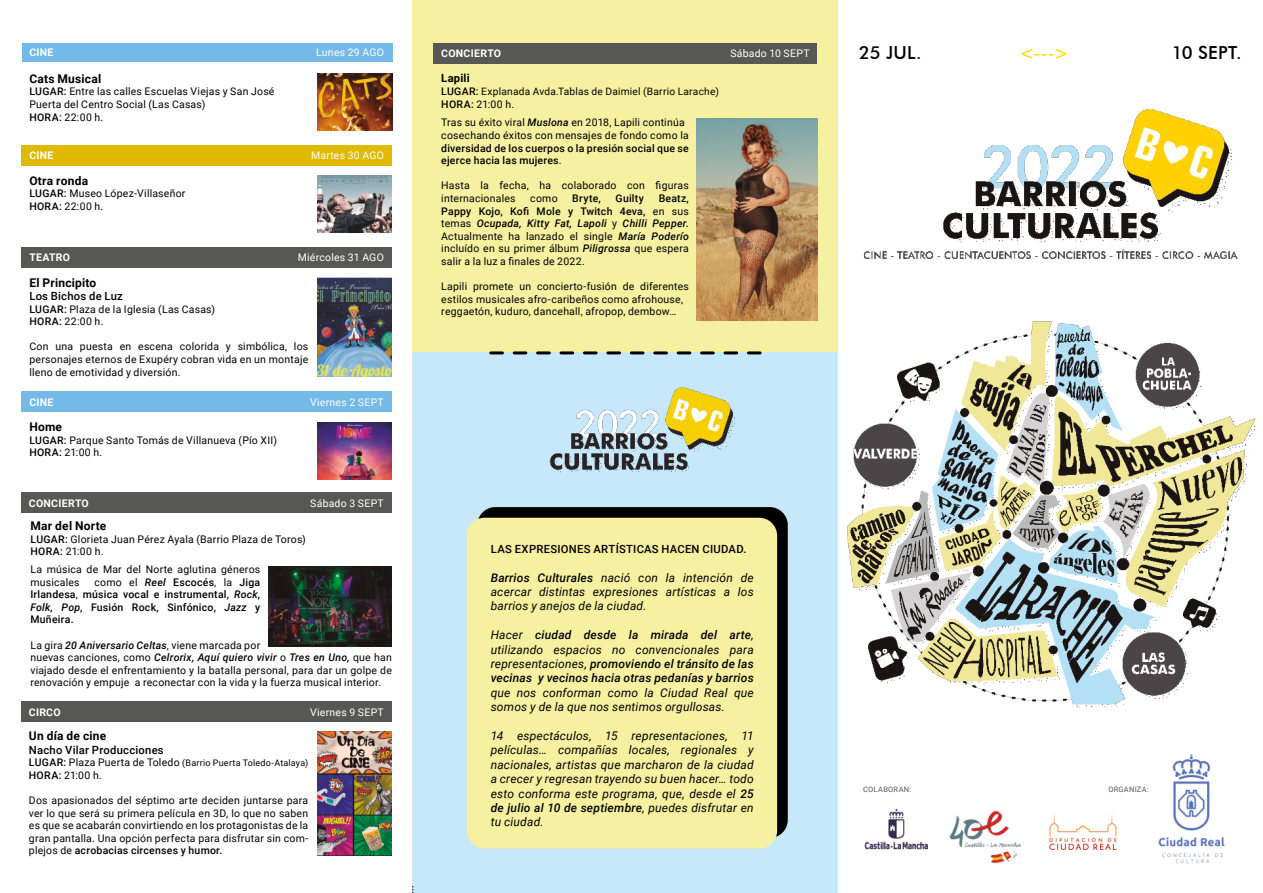
<style>
.page{position:relative;width:1263px;height:893px;background:#fff}
.page>*{position:absolute;margin:0;border:0;box-sizing:border-box;transform-origin:0 0}
.t1{font:500 18px "Futura BT";letter-spacing:.015em;color:#000}
.t2{font:500 18px "Futura BT";color:#ffdd0e}
.t3{font:italic 12px/14.4px "Roboto";letter-spacing:.015em;color:#000;text-align:justify}
.t4{font:italic 500 12px/14.4px "Roboto";letter-spacing:.015em;color:#000;text-align:justify}
.t5{font:700 12px "Roboto";letter-spacing:.015em;color:#000}
.t6{font:500 11.25px "Roboto";letter-spacing:.02em;color:#000}
.t7{font:700 11.25px "Roboto";letter-spacing:.015em;color:#000}
.t8{font:10.5px/12.6px "Roboto";letter-spacing:.02em;color:#000}
.t9{font:500 10.5px/12.6px "Roboto";letter-spacing:.02em;color:#000;text-align:justify}
.t10{font:10.5px "Roboto";letter-spacing:.02em;color:#fff}
.t11{font:700 10.5px "Roboto";letter-spacing:.025em;color:#fff}
.t12{font:10.2px "Roboto";letter-spacing:.02em;color:#000}
.t13{font:9px "Roboto";letter-spacing:.025em;color:#000}
.t14{font:7.5px "Roboto";letter-spacing:.03em;color:#575756}
.s1{font-weight:500}
.s2{font-weight:400}
.s3{font-style:italic}
.s4{font-weight:500;font-style:italic}
.s5{font-weight:500;font-size:10.5px}
.s6{font-size:10.5px}
</style>
<div class="page">
<div style="left:413px;top:0;width:425px;height:353px;background:#f6f1a0"></div>
<div style="left:413px;top:353px;width:425px;height:540px;background:#c7e7fb"></div>
<div style="left:477px;top:507px;width:311px;height:331px;background:#000;border-radius:18px"></div>
<div style="left:467px;top:518px;width:310px;height:330px;background:#f6f1a0;border-radius:18px"></div>
<div style="left:21px;top:145px;width:371px;height:20px;background:#dfba00"></div>
<img style="left:317px;top:176px;width:75px;height:57px">
<div style="left:21px;top:247px;width:371px;height:20px;background:#575756"></div>
<img style="left:317px;top:278px;width:75px;height:98px">
<div style="left:21px;top:392px;width:371px;height:20px;background:#73bae8"></div>
<img style="left:317px;top:422px;width:75px;height:57px">
<div style="left:21px;top:493px;width:371px;height:20px;background:#575756"></div>
<img style="left:269px;top:566px;width:123px;height:81px">
<div style="left:21px;top:702px;width:371px;height:20px;background:#575756"></div>
<img style="left:317px;top:731px;width:75px;height:124px">
<img style="left:847px;top:321px;width:409px;height:387px">
<img style="left:863px;top:108px;width:375px;height:151px">
<img style="left:1049px;top:815px;width:67px;height:34px">
<img style="left:864px;top:808px;width:64px;height:42px">
<img style="left:949px;top:810px;width:73px;height:54px">
<img style="left:1158px;top:755px;width:67px;height:109px">
<div style="left:434px;top:43px;width:383px;height:20px;background:#575756"></div>
<img style="left:696px;top:118px;width:121px;height:202px">
<div style="left:22px;top:43px;width:370px;height:19px;background:#73bae8"></div>
<img style="left:317px;top:74px;width:75px;height:57px">
<img style="left:549px;top:387px;width:186px;height:86px">
<svg style="left:491px;top:351px;width:269px;height:3px"></svg>
<p class="t11" style="left:29px;top:45px;width:26px">CINE</p>
<p class="t10" style="left:316px;top:45px;width:69px">Lunes 29 AGO</p>
<p class="t5" style="left:29px;top:70px;width:73px">Cats Musical</p>
<p class="t8" style="left:29px;top:85px;width:247px"><span class="s1">LUGAR:</span> Entre las calles Escuelas Viejas y San José<br>Puerta del Centro Social (Las Casas)<br><span class="s1">HORA:</span> 22:00 h.</p>
<p class="t11" style="left:29px;top:148px;width:26px">CINE</p>
<p class="t10" style="left:311px;top:148px;width:74px">Martes 30 AGO</p>
<p class="t5" style="left:29px;top:172px;width:60px">Otra ronda</p>
<p class="t8" style="left:29px;top:187px;width:158px"><span class="s1">LUGAR:</span> Museo López-Villaseñor<br><span class="s1">HORA:</span> 22:00 h.</p>
<p class="t11" style="left:29px;top:250px;width:42px">TEATRO</p>
<p class="t10" style="left:298px;top:250px;width:88px">Miércoles 31 AGO</p>
<p class="t5" style="left:29px;top:274px;width:68px">El Principito</p>
<p class="t6" style="left:29px;top:288px;width:95px">Los Bichos de Luz</p>
<p class="t8" style="left:29px;top:302px;width:187px"><span class="s1">LUGAR:</span> Plaza de la Iglesia (Las Casas)<br><span class="s1">HORA:</span> 22:00 h.</p>
<p class="t8" style="left:29px;top:340px;width:280px;text-align:justify">Con una puesta en escena colorida y simbólica, los personajes eternos de Exupéry cobran vida en un montaje lleno de emotividad y diversión.</p>
<p class="t11" style="left:29px;top:394px;width:26px">CINE</p>
<p class="t10" style="left:310px;top:394px;width:75px">Viernes 2 SEPT</p>
<p class="t5" style="left:29px;top:418px;width:34px">Home</p>
<p class="t8" style="left:29px;top:433px;width:249px"><span class="s1">LUGAR:</span> Parque Santo Tomás de Villanueva (Pío XII)<br><span class="s1">HORA:</span> 21:00 h.</p>
<p class="t11" style="left:29px;top:496px;width:61px">CONCIERTO</p>
<p class="t10" style="left:310px;top:496px;width:75px">Sábado 3 SEPT</p>
<p class="t5" style="left:31px;top:517px;width:77px">Mar del Norte</p>
<p class="t8" style="left:31px;top:532px;width:277px"><span class="s1">LUGAR:</span> Glorieta Juan Pérez Ayala (Barrio Plaza de Toros)<br><span class="s1">HORA:</span> 21:00 h.</p>
<p class="t8" style="left:30px;top:563px;width:231px">La música de Mar del Norte aglutina géneros musicales</p>
<p class="t9" style="left:30px;top:575px;width:231px;text-indent:64px"><span class="s2">como el</span> <span class="s3">Reel</span> Escocés<span class="s2">, la</span> Jiga Irlandesa<span class="s2">,</span> música vocal e instrumental, <span class="s3">Rock</span>, <span class="s3">Folk, Pop</span>, Fusión Rock, Sinfónico, <span class="s3">Jazz</span> y Muñeira.</p>
<p class="t8" style="left:30px;top:638px;width:363px">La gira <span class="s4">20 Aniversario Celtas</span>, viene marcada por<br>nuevas canciones, como <span class="s4">Celrorix, Aquí quiero vivir</span> o <span class="s4">Tres en Uno,</span> que han viajado desde el enfrentamiento y la batalla personal, para dar un golpe de renovación y empuje a reconectar con la vida y la fuerza musical interior.</p>
<p class="t11" style="left:29px;top:704px;width:33px">CIRCO</p>
<p class="t10" style="left:310px;top:704px;width:75px">Viernes 9 SEPT</p>
<p class="t5" style="left:29px;top:727px;width:79px">Un día de cine</p>
<p class="t6" style="left:29px;top:742px;width:136px">Nacho Vilar Producciones</p>
<p class="t13" style="left:29px;top:757px;width:281px"><span class="s5">LUGAR:</span> <span class="s6">Plaza Puerta de Toledo</span> (Barrio Puerta Toledo-Atalaya)</p>
<p class="t8" style="left:29px;top:768px;width:74px"><span class="s1">HORA:</span> 21:00 h.</p>
<p class="t8" style="left:29px;top:793px;width:281px;text-align:justify">Dos apasionados del séptimo arte deciden juntarse para ver lo que será su primera película en 3D, lo que no saben es que se acabarán convirtiendo en los protagonistas de la gran pantalla. Una opción perfecta para disfrutar sin com&shy;plejos de <span class="s1">acrobacias circenses y humor.</span></p>
<p class="t11" style="left:441px;top:46px;width:61px">CONCIERTO</p>
<p class="t10" style="left:730px;top:46px;width:81px">Sábado 10 SEPT</p>
<p class="t7" style="left:441px;top:71px;width:30px">Lapili</p>
<p class="t12" style="left:441px;top:84px;width:279px"><span class="s5">LUGAR:</span> Explanada Avda.Tablas de Daimiel (Barrio Larache)</p>
<p class="t8" style="left:441px;top:97px;width:74px"><span class="s1">HORA:</span> 21:00 h.</p>
<p class="t8" style="left:441px;top:116px;width:249px">Tras su éxito viral <span class="s4">Muslona</span> en 2018, Lapili continúa cosechando éxitos con mensajes de fondo como la</p>
<p class="t9" style="left:441px;top:141px;width:249px">diversidad de los cuerpos o la presión social que se ejerce hacia las mujeres<span class="s2">.</span></p>
<p class="t8" style="left:441px;top:179px;width:249px">Hasta la fecha, ha colaborado con figuras internacionales</p>
<p class="t8" style="left:530px;top:191px;width:29px">como</p>
<p class="t9" style="left:572px;top:191px;width:30px">Bryte,</p>
<p class="t9" style="left:616px;top:191px;width:30px">Guilty</p>
<p class="t8" style="left:441px;top:191px;width:249px;text-align:justify;text-indent:217px"><span class="s1">Beatz, Pappy Kojo, Kofi Mole y Twitch 4eva,</span> en sus temas <span class="s4">Ocupada, Kitty Fat, Lapoli</span> y <span class="s4">Chilli Pepper</span><span class="s1">.<br></span>Actualmente ha lanzado el single <span class="s4">María Poderío </span>incluído en su primer álbum <span class="s4">Piligrossa</span> que espera salir a la luz a finales de 2022.</p>
<p class="t8" style="left:441px;top:280px;width:249px">Lapili promete un concierto-fusión de diferentes estilos musicales afro-caribeños como afrohouse, reggaetón, kuduro, dancehall, afropop, dembow…</p>
<p class="t6" style="left:491px;top:541px;width:257px">LAS EXPRESIONES ARTÍSTICAS HACEN CIUDAD.</p>
<p class="t3" style="left:491px;top:570px;width:264px"><span class="s1">Barrios Culturales</span> nació con la intención de acercar distintas expresiones artísticas a los barrios y anejos de la ciudad.</p>
<p class="t4" style="left:491px;top:627px;width:264px"><span class="s2">Hacer</span> ciudad desde la mirada del arte<span class="s2">, utilizando espacios no convencionales para representaciones,</span> promoviendo el tránsito de las vecinas y vecinos hacia otras pedanías y barrios</p>
<p class="t3" style="left:491px;top:685px;width:264px">que nos conforman como la Ciudad Real que somos y de la que nos sentimos orgullosas.</p>
<p class="t3" style="left:491px;top:728px;width:264px">14 espectáculos, 15 representaciones, 11 películas… compañías locales, regionales y nacionales, artistas que marcharon de la ciudad a crecer y regresan trayendo su buen hacer… todo esto conforma este programa, que, desde el <span class="s1">25 de julio al 10 de septiembre</span>, puedes disfrutar en tu ciudad.</p>
<h1 class="t1" style="left:859px;top:42px;width:64px">25 JUL.</h1>
<h1 class="t2" style="left:1019px;top:42px;width:51px">&lt;---&gt;</h1>
<h1 class="t1" style="left:1172px;top:42px;width:71px">10 SEPT.</h1>
<p class="t14" style="left:863px;top:784px;width:50px">COLABORAN:</p>
<p class="t14" style="left:1108px;top:784px;width:42px">ORGANIZA:</p>
</div>
